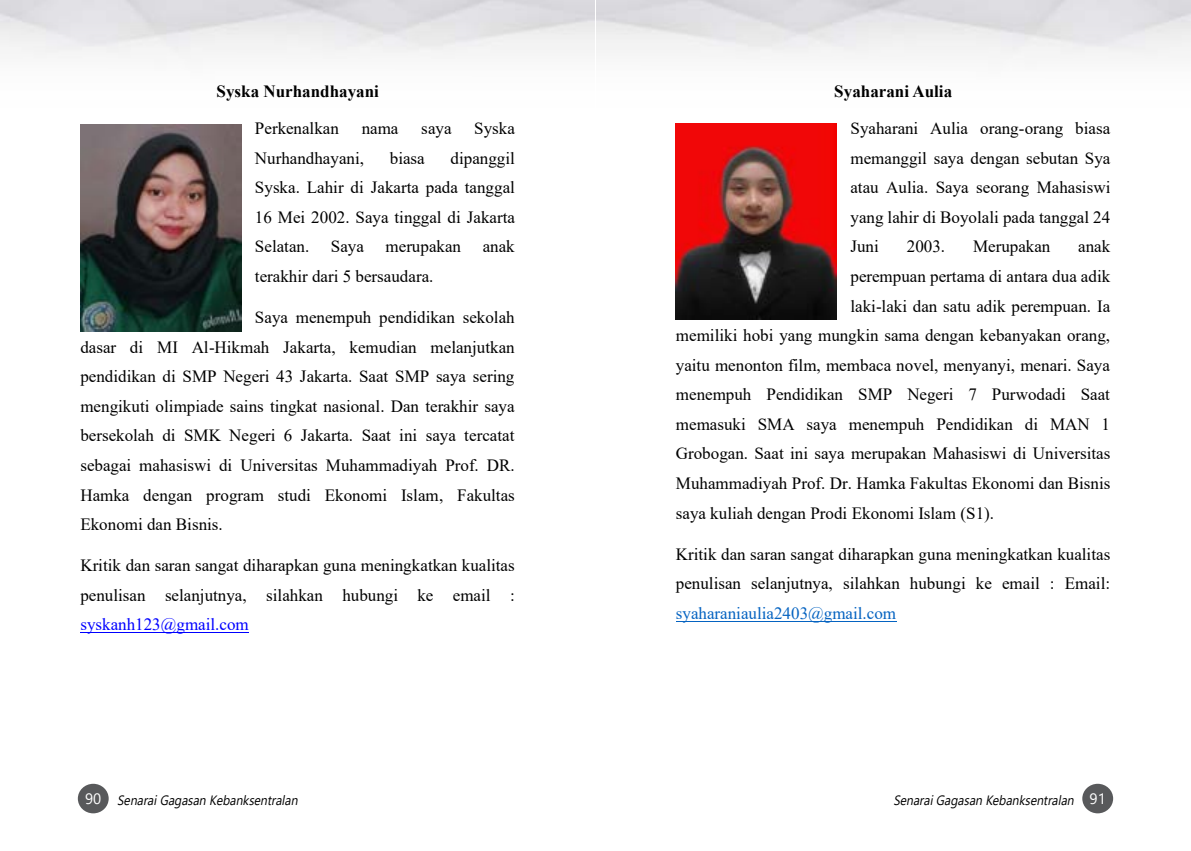
<style>
.page{position:relative;width:1191px;height:851px;background:#fff}
.page>*{position:absolute;margin:0;border:0;box-sizing:border-box;transform-origin:0 0}
.t1{font:17.1px/29.5px "Times New Roman";color:#000;text-align:justify}
.t2{font:700 17.1px "Times New Roman";color:#000}
.t3{font:17.1px "Times New Roman";color:#0563c1}
.t4{font:17.1px "Times New Roman";color:#00f}
.t5{font:italic 13.5px "Segoe UI";color:#000;scale:.9 1}
.s1{font-style:normal;font-size:15px;color:#fff}
</style>
<div class="page">
<div style="left:78px;top:783px;width:31px;height:30px;background:#58595b;border-radius:50%"></div>
<div style="left:1082px;top:783px;width:31px;height:30px;background:#58595b;border-radius:50%"></div>
<img style="left:0;top:0;width:594px;height:323px">
<img style="left:597px;top:0;width:594px;height:320px">
<hr style="left:80px;top:632px;width:169px;height:1px;background:#00f">
<img style="left:80px;top:124px;width:161px;height:208px">
<hr style="left:676px;top:620px;width:220px;height:1px;background:#0563c1">
<img style="left:676px;top:123px;width:160px;height:196px">
<p class="t2" style="left:216px;top:79px;width:164px">Syska Nurhandhayani</p>
<p class="t1" style="left:255px;top:113px;width:85px">Perkenalkan</p>
<p class="t1" style="left:362px;top:113px;width:38px">nama</p>
<p class="t1" style="left:421px;top:113px;width:32px">saya</p>
<p class="t1" style="left:474px;top:113px;width:42px">Syska</p>
<p class="t1" style="left:255px;top:143px;width:111px">Nurhandhayani,</p>
<p class="t1" style="left:390px;top:143px;width:36px">biasa</p>
<p class="t1" style="left:255px;top:143px;width:261px;text-indent:196px">dipanggil Syska. Lahir di Jakarta pada tanggal 16 Mei 2002. Saya tinggal di Jakarta Selatan.</p>
<p class="t1" style="left:331px;top:231px;width:35px">Saya</p>
<p class="t1" style="left:385px;top:231px;width:77px">merupakan</p>
<p class="t1" style="left:483px;top:231px;width:34px">anak</p>
<p class="t1" style="left:255px;top:261px;width:180px">terakhir dari 5 bersaudara.</p>
<p class="t1" style="left:80px;top:302px;width:436px;text-indent:175px">Saya menempuh pendidikan sekolah dasar di MI Al-Hikmah Jakarta, kemudian melanjutkan pendidikan di SMP Negeri 43 Jakarta. Saat SMP saya sering mengikuti olimpiade sains tingkat nasional. Dan terakhir saya bersekolah di SMK Negeri 6 Jakarta. Saat ini saya tercatat sebagai mahasiswi di Universitas Muhammadiyah Prof. DR.<br>Hamka dengan program studi Ekonomi Islam, Fakultas Ekonomi dan Bisnis.</p>
<p class="t1" style="left:80px;top:550px;width:436px">Kritik dan saran sangat diharapkan guna meningkatkan kualitas penulisan selanjutnya, silahkan hubungi ke email :</p>
<p class="t4" style="left:80px;top:612px;width:170px">syskanh123@gmail.com</p>
<p class="t2" style="left:834px;top:79px;width:119px">Syaharani Aulia</p>
<p class="t1" style="left:850px;top:113px;width:261px">Syaharani Aulia orang-orang biasa memanggil saya dengan sebutan Sya atau Aulia. Saya seorang Mahasiswi yang lahir di Boyolali pada tanggal 24<br>Juni</p>
<p class="t1" style="left:906px;top:231px;width:40px">2003.</p>
<p class="t1" style="left:973px;top:231px;width:79px">Merupakan</p>
<p class="t1" style="left:1078px;top:231px;width:34px">anak</p>
<p class="t1" style="left:850px;top:261px;width:261px">perempuan pertama di antara dua adik</p>
<p class="t1" style="left:850px;top:290px;width:261px">laki-laki dan satu adik perempuan. Ia</p>
<p class="t1" style="left:676px;top:320px;width:436px">memiliki hobi yang mungkin sama dengan kebanyakan orang,</p>
<p class="t1" style="left:676px;top:349px;width:436px">yaitu menonton film, membaca novel, menyanyi, menari. Saya</p>
<p class="t1" style="left:676px;top:379px;width:435px">menempuh Pendidikan SMP Negeri 7 Purwodadi Saat</p>
<p class="t1" style="left:676px;top:409px;width:436px">memasuki SMA saya menempuh Pendidikan di MAN 1</p>
<p class="t1" style="left:676px;top:438px;width:436px">Grobogan. Saat ini saya merupakan Mahasiswi di Universitas</p>
<p class="t1" style="left:676px;top:468px;width:436px">Muhammadiyah Prof. Dr. Hamka Fakultas Ekonomi dan Bisnis</p>
<p class="t1" style="left:676px;top:497px;width:320px">saya kuliah dengan Prodi Ekonomi Islam (S1).</p>
<p class="t1" style="left:676px;top:538px;width:436px">Kritik dan saran sangat diharapkan guna meningkatkan kualitas penulisan selanjutnya, silahkan hubungi ke email : Email:</p>
<p class="t3" style="left:676px;top:601px;width:222px">syaharaniaulia2403@gmail.com</p>
<p class="t5" style="left:85px;top:787px;width:242px"><span class="s1">9 0</span> SenaraiGagasanKebanksentralan</p>
<p class="t5" style="left:893px;top:787px;width:237px">SenaraiGagasanKebanksentralan <span class="s1">9 1</span></p>
</div>
